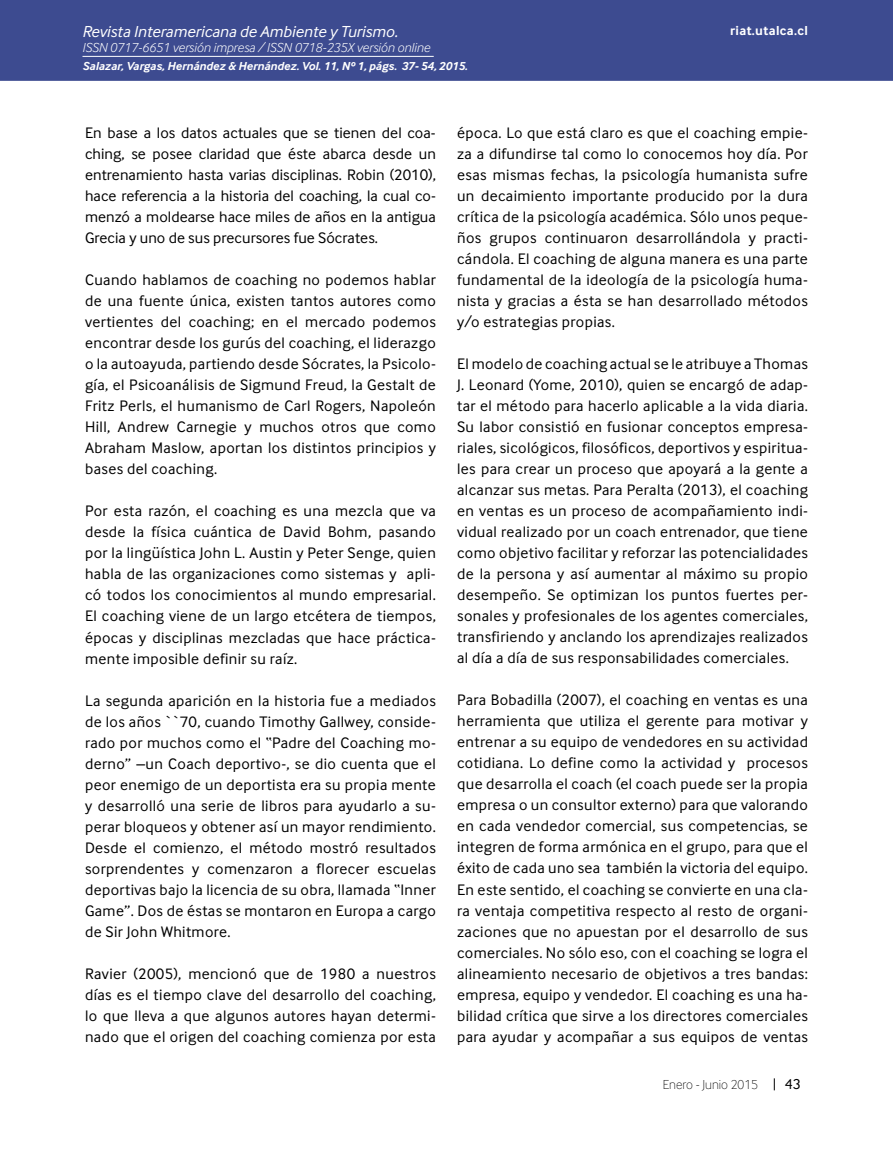
<style>
.page{position:relative;width:893px;height:1149px;background:#fff}
.page>*{position:absolute;margin:0;border:0;box-sizing:border-box;transform-origin:0 0}
.t1{font:italic 16.5px "Inter Face";color:#fff}
.t2{font:15.75px/21px "Inter Face";letter-spacing:.025em;color:#000;text-align:justify}
.t3{font:15px "Inter Face";color:#000}
.t4{font:italic 300 13.5px "Inter Face";color:#fff}
.t5{font:100 13.5px "Inter Face";color:#000}
.t6{font:700 13.5px "Inter Face";letter-spacing:.025em;color:#fff}
.t7{font:italic 700 12px "Inter Face";color:#fff}
</style>
<div class="page">
<div style="left:0;top:0;width:893px;height:81px;background:#3d4b90"></div>
<hr style="left:82px;top:56px;width:352px;height:1px;background:#fff">
<p class="t1" style="left:82px;top:22px;width:317px">Revista Interamericana de Ambiente y Turismo.</p>
<p class="t4" style="left:82px;top:39px;width:349px">ISSN 0717-6651 versión impresa / ISSN 0718-235X versión online</p>
<p class="t7" style="left:82px;top:59px;width:387px">Salazar, Vargas, Hernández &amp; Hernández. Vol. 11, Nº 1, págs. 37- 54, 2015.</p>
<p class="t6" style="left:730px;top:22px;width:79px">riat.utalca.cl</p>
<p class="t2" style="left:85px;top:122px;width:352px">En base a los datos actuales que se tienen del coa&shy;ching, se posee claridad que éste abarca desde un entrenamiento hasta varias disciplinas. Robin (2010), hace referencia a la historia del coaching, la cual co&shy;menzó a moldearse hace miles de años en la antigua Grecia y uno de sus precursores fue Sócrates.</p>
<p class="t2" style="left:85px;top:269px;width:352px">Cuando hablamos de coaching no podemos hablar de una fuente única, existen tantos autores como vertientes del coaching; en el mercado podemos encontrar desde los gurús del coaching, el liderazgo o la autoayuda, partiendo desde Sócrates, la Psicolo&shy;gía, el Psicoanálisis de Sigmund Freud, la Gestalt de Fritz Perls, el humanismo de Carl Rogers, Napoleón Hill, Andrew Carnegie y muchos otros que como Abraham Maslow, aportan los distintos principios y bases del coaching.</p>
<p class="t2" style="left:85px;top:500px;width:352px">Por esta razón, el coaching es una mezcla que va desde la física cuántica de David Bohm, pasando por la lingüística John L. Austin y Peter Senge, quien habla de las organizaciones como sistemas y apli&shy;có todos los conocimientos al mundo empresarial.<br>El coaching viene de un largo etcétera de tiempos, épocas y disciplinas mezcladas que hace práctica&shy;mente imposible definir su raíz.</p>
<p class="t2" style="left:85px;top:689px;width:352px">La segunda aparición en la historia fue a mediados de los años ``70, cuando Timothy Gallwey, conside&shy;rado por muchos como el “Padre del Coaching mo&shy;derno” –un Coach deportivo-, se dio cuenta que el peor enemigo de un deportista era su propia mente y desarrolló una serie de libros para ayudarlo a su&shy;perar bloqueos y obtener así un mayor rendimiento.<br>Desde el comienzo, el método mostró resultados sorprendentes y comenzaron a florecer escuelas deportivas bajo la licencia de su obra, llamada “Inner Game”. Dos de éstas se montaron en Europa a cargo de Sir John Whitmore.</p>
<p class="t2" style="left:85px;top:962px;width:352px">Ravier (2005), mencionó que de 1980 a nuestros días es el tiempo clave del desarrollo del coaching, lo que lleva a que algunos autores hayan determi&shy;nado que el origen del coaching comienza por esta</p>
<p class="t2" style="left:457px;top:122px;width:352px">época. Lo que está claro es que el coaching empie&shy;za a difundirse tal como lo conocemos hoy día. Por esas mismas fechas, la psicología humanista sufre un decaimiento importante producido por la dura crítica de la psicología académica. Sólo unos peque&shy;ños grupos continuaron desarrollándola y practi&shy;cándola. El coaching de alguna manera es una parte fundamental de la ideología de la psicología huma&shy;nista y gracias a ésta se han desarrollado métodos y/o estrategias propias.</p>
<p class="t2" style="left:457px;top:353px;width:352px">El modelo de coaching actual se le atribuye a Thomas J. Leonard (Yome, 2010), quien se encargó de adap&shy;tar el método para hacerlo aplicable a la vida diaria.<br>Su labor consistió en fusionar conceptos empresa&shy;riales, sicológicos, filosóficos, deportivos y espiritua&shy;les para crear un proceso que apoyará a la gente a alcanzar sus metas. Para Peralta (2013), el coaching en ventas es un proceso de acompañamiento indi&shy;vidual realizado por un coach entrenador, que tiene como objetivo facilitar y reforzar las potencialidades de la persona y así aumentar al máximo su propio desempeño. Se optimizan los puntos fuertes per&shy;sonales y profesionales de los agentes comerciales, transfiriendo y anclando los aprendizajes realizados al día a día de sus responsabilidades comerciales.</p>
<p class="t2" style="left:457px;top:689px;width:352px">Para Bobadilla (2007), el coaching en ventas es una herramienta que utiliza el gerente para motivar y entrenar a su equipo de vendedores en su actividad cotidiana. Lo define como la actividad y procesos que desarrolla el coach (el coach puede ser la propia empresa o un consultor externo) para que valorando en cada vendedor comercial, sus competencias, se integren de forma armónica en el grupo, para que el éxito de cada uno sea también la victoria del equipo.<br>En este sentido, el coaching se convierte en una cla&shy;ra ventaja competitiva respecto al resto de organi&shy;zaciones que no apuestan por el desarrollo de sus comerciales. No sólo eso, con el coaching se logra el alineamiento necesario de objetivos a tres bandas: empresa, equipo y vendedor. El coaching es una ha&shy;bilidad crítica que sirve a los directores comerciales para ayudar y acompañar a sus equipos de ventas</p>
<p class="t5" style="left:663px;top:1076px;width:97px">Enero - Junio 2015</p>
<p class="t3" style="left:785px;top:1075px;width:18px">43</p>
</div>
